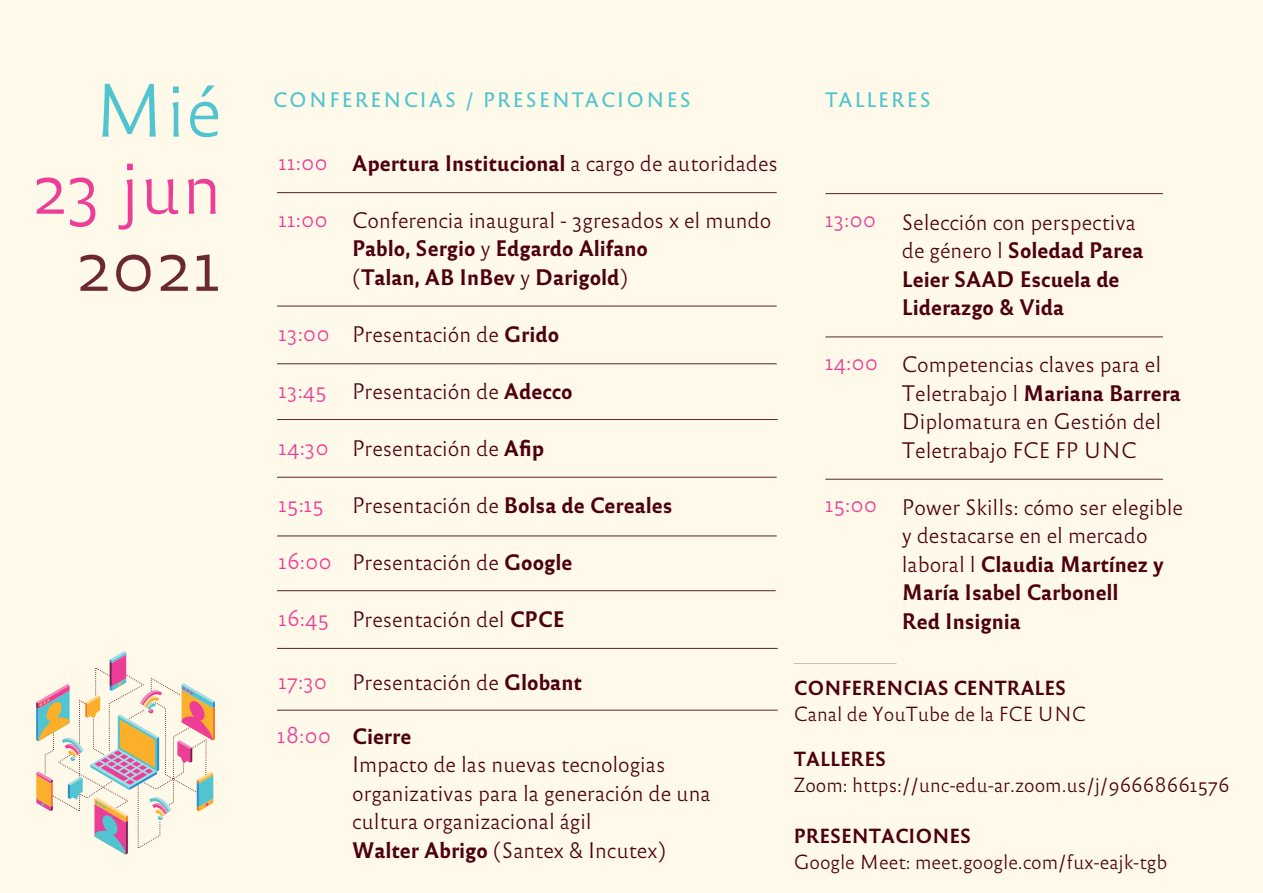
<style>
.page{position:relative;width:1263px;height:893px;background:#fff}
.page>*{position:absolute;margin:0;border:0;box-sizing:border-box;transform-origin:0 0}
.t1{font:70.35px "Reforma 2018 Blanca";color:#ed3e97}
.t2{font:70.35px "Reforma 2018 Blanca";color:#6b2831}
.t3{font:70.35px "Reforma 2018 Blanca";color:#50c4cf}
.t4{font:20.85px/28.5px "Reforma 2018 Blanca";color:#4d000e}
.t5{font:20.85px/28.5px "Reforma 2018 Negra";color:#4d000e}
.t6{font:20.85px "Reforma 2018 Blanca";color:#ed3e97}
.t7{font:19.5px "Reforma 2018 Gris";letter-spacing:.115em;color:#50c4cf}
.t8{font:19.5px "Reforma 2018 Gris";letter-spacing:.095em;color:#50c4cf}
.t9{font:19.05px "Reforma 2018 Blanca";color:#4d000e}
.t10{font:19.05px "Reforma 2018 Negra";color:#4d000e}
.s1{font-family:"Reforma 2018 Blanca"}
.s2{font-family:"Reforma 2018 Negra"}
.s3{color:#ed3e97}
</style>
<div class="page">
<div style="left:0;top:0;width:1262px;height:893px;background:#fef9e8"></div>
<svg style="left:36px;top:651px;width:179px;height:204px"></svg>
<hr style="left:277px;top:192px;width:500px;height:1px;background:#6b2831">
<hr style="left:277px;top:306px;width:500px;height:1px;background:#6b2831">
<hr style="left:277px;top:363px;width:500px;height:1px;background:#6b2831">
<hr style="left:277px;top:419px;width:501px;height:1px;background:#6b2831">
<hr style="left:277px;top:477px;width:500px;height:1px;background:#6b2831">
<hr style="left:277px;top:535px;width:500px;height:1px;background:#6b2831">
<hr style="left:277px;top:590px;width:499px;height:1px;background:#6b2831">
<hr style="left:277px;top:648px;width:501px;height:1px;background:#6b2831">
<hr style="left:825px;top:336px;width:338px;height:1px;background:#6b2831">
<hr style="left:825px;top:479px;width:338px;height:1px;background:#6b2831">
<hr style="left:825px;top:193px;width:338px;height:1px;background:#6b2831">
<hr style="left:277px;top:710px;width:501px;height:1px;background:#6b2831">
<h1 class="t3" style="left:93px;top:71px;width:131px">Mié</h1>
<p class="t7" style="left:273px;top:89px;width:419px">CONFERENCIAS / PRESENTACIONES</p>
<p class="t8" style="left:825px;top:89px;width:107px">TALLERES</p>
<h1 class="t1" style="left:33px;top:148px;width:191px">23 jun</h1>
<h1 class="t2" style="left:76px;top:225px;width:147px">2021</h1>
<p class="t5" style="left:352px;top:149px;width:427px">Apertura Institucional <span class="s1">a cargo de autoridades</span></p>
<p class="t4" style="left:352px;top:206px;width:421px">Conferencia inaugural - 3gresados x el mundo</p>
<p class="t5" style="left:352px;top:235px;width:297px">Pablo, Sergio <span class="s1">y</span> Edgardo Alifano <span class="s1">(</span>Talan, AB InBev <span class="s1">y</span> Darigold<span class="s1">)</span></p>
<p class="t4" style="left:352px;top:320px;width:209px">Presentación de <span class="s2">Grido</span></p>
<p class="t6" style="left:279px;top:151px;width:51px">11:00</p>
<p class="t4" style="left:902px;top:208px;width:236px">Selección con perspectiva</p>
<p class="t5" style="left:902px;top:237px;width:243px"><span class="s1">de género l</span> Soledad Parea<br>Leier SAAD Escuela de<br>Liderazgo &amp; Vida</p>
<p class="t4" style="left:902px;top:351px;width:261px">Competencias claves para el</p>
<p class="t5" style="left:902px;top:379px;width:281px"><span class="s1">Teletrabajo l</span> Mariana Barrera</p>
<p class="t4" style="left:902px;top:408px;width:261px">Diplomatura en Gestión del<br>Teletrabajo FCE FP UNC</p>
<p class="t4" style="left:902px;top:493px;width:283px">Power Skills: cómo ser elegible y destacarse en el mercado</p>
<p class="t5" style="left:902px;top:550px;width:263px"><span class="s1">laboral l</span> Claudia Martínez y<br>María Isabel Carbonell<br>Red Insignia</p>
<p class="t6" style="left:279px;top:208px;width:51px">11:00</p>
<p class="t6" style="left:825px;top:208px;width:53px">13:00</p>
<p class="t6" style="left:279px;top:322px;width:53px">13:00</p>
<p class="t6" style="left:825px;top:350px;width:55px">14:00</p>
<p class="t4" style="left:352px;top:377px;width:222px">Presentación de <span class="s2">Adecco</span></p>
<p class="t6" style="left:279px;top:379px;width:50px">13:45</p>
<p class="t4" style="left:352px;top:434px;width:194px">Presentación de <span class="s2">Afip</span></p>
<p class="t5" style="left:352px;top:491px;width:322px"><span class="s1">Presentación de</span> Bolsa de Cereales</p>
<p class="t6" style="left:279px;top:436px;width:52px">14:30</p>
<p class="t6" style="left:279px;top:493px;width:47px">15:15</p>
<p class="t6" style="left:279px;top:550px;width:55px">16:00</p>
<p class="t6" style="left:825px;top:493px;width:54px">15:00</p>
<p class="t4" style="left:352px;top:548px;width:222px">Presentación de <span class="s2">Google</span></p>
<p class="t4" style="left:352px;top:605px;width:214px">Presentación del <span class="s2">CPCE</span></p>
<p class="t6" style="left:279px;top:607px;width:52px">16:45</p>
<p class="t4" style="left:279px;top:668px;width:305px"><span class="s3">17:30</span> Presentación de <span class="s2">Globant</span></p>
<p class="t10" style="left:794px;top:676px;width:274px">CONFERENCIAS CENTRALES</p>
<p class="t9" style="left:794px;top:703px;width:294px">Canal de YouTube de la FCE UNC</p>
<p class="t10" style="left:794px;top:747px;width:94px">TALLERES</p>
<p class="t9" style="left:794px;top:774px;width:437px">Zoom: https://unc-edu-ar.zoom.us/j/96668661576</p>
<p class="t10" style="left:794px;top:825px;width:179px">PRESENTACIONES</p>
<p class="t9" style="left:794px;top:851px;width:375px">Google Meet: meet.google.com/fux-eajk-tgb</p>
<p class="t6" style="left:277px;top:723px;width:56px">18:00</p>
<p class="t5" style="left:352px;top:722px;width:61px">Cierre</p>
<p class="t4" style="left:352px;top:751px;width:360px">Impacto de las nuevas tecnologias organizativas para la generación de una cultura organizacional ágil<br><span class="s2">Walter Abrigo</span> (Santex &amp; Incutex)</p>
</div>
